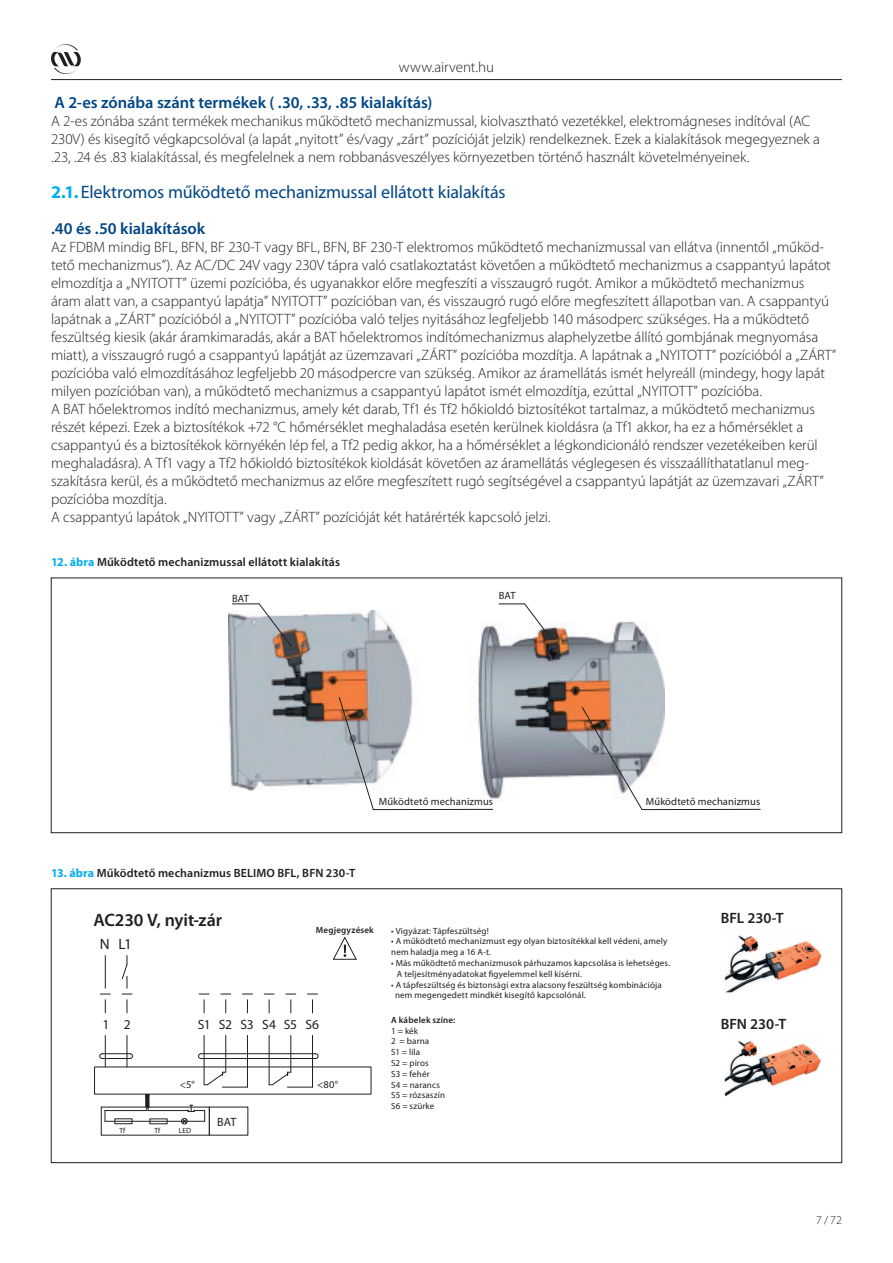
<style>
.page{position:relative;width:893px;height:1263px;background:#fff}
.page>*{position:absolute;margin:0;border:0;box-sizing:border-box;transform-origin:0 0}
.t1{font:18px "Myriad Pro";letter-spacing:-.01em;color:#004684}
.t2{font:600 18px "Myriad Pro";letter-spacing:-.01em;color:#231f20}
.t3{font:600 16.5px "Myriad Pro";letter-spacing:-.005em;color:#004684}
.t4{font:300 15px/18px "Myriad Pro";letter-spacing:-.005em;color:#231f20}
.t5{font:600 15px "Myriad Pro";letter-spacing:-.005em;color:#231f20}
.t6{font:15px "Myriad Pro";color:#231f20}
.t7{font:13.5px "Myriad Pro";letter-spacing:-.01em;color:#231f20}
.t8{font:600 12px "Myriad Pro";letter-spacing:.01em;color:#231f20}
.t9{font:300 12px "Myriad Pro";color:#231f20}
.t10{font:12px "Myriad Pro";color:#231f20}
.t11{font:10.5px "Myriad Pro";letter-spacing:.01em;color:#231f20}
.t12{font:9px/10.8px "Myriad Pro";letter-spacing:.02em;color:#231f20}
.t13{font:600 9px "Myriad Pro";letter-spacing:.025em;color:#231f20}
.t14{font:7.5px "Myriad Pro";letter-spacing:.015em;color:#231f20}
.s1{font-weight:700;color:#00aeef}
</style>
<div class="page">
<hr style="left:51px;top:79px;width:791px;height:1px;background:#231f20">
<img style="left:228px;top:610px;width:437px;height:190px">
<svg style="left:339px;top:697px;width:154px;height:113px"></svg>
<svg style="left:232px;top:603px;width:60px;height:44px"></svg>
<svg style="left:581px;top:706px;width:180px;height:104px"></svg>
<svg style="left:498px;top:603px;width:50px;height:32px"></svg>
<div style="left:51px;top:578px;width:791px;height:255px;border:1px solid #231f20"></div>
<img style="left:724px;top:935px;width:98px;height:58px">
<img style="left:724px;top:1040px;width:98px;height:56px">
<svg style="left:333px;top:937px;width:24px;height:23px"></svg>
<hr style="left:105px;top:955px;width:1px;height:33px;background:#231f20">
<hr style="left:127px;top:1035px;width:1px;height:32px;background:#231f20">
<hr style="left:105px;top:1035px;width:1px;height:32px;background:#231f20">
<svg style="left:99px;top:1053px;width:34px;height:6px"></svg>
<svg style="left:100px;top:994px;width:10px;height:19px"></svg>
<svg style="left:122px;top:994px;width:10px;height:19px"></svg>
<hr style="left:204px;top:1058px;width:108px;height:1px;background:#231f20">
<hr style="left:204px;top:1053px;width:108px;height:1px;background:#231f20">
<hr style="left:204px;top:1035px;width:1px;height:50px;background:#231f20">
<svg style="left:198px;top:1053px;width:6px;height:6px"></svg>
<hr style="left:225px;top:1035px;width:1px;height:37px;background:#231f20">
<hr style="left:247px;top:1035px;width:1px;height:52px;background:#231f20">
<svg style="left:204px;top:1072px;width:43px;height:16px"></svg>
<svg style="left:199px;top:994px;width:10px;height:19px"></svg>
<svg style="left:221px;top:994px;width:10px;height:19px"></svg>
<svg style="left:242px;top:994px;width:10px;height:19px"></svg>
<hr style="left:291px;top:1035px;width:1px;height:37px;background:#231f20">
<hr style="left:269px;top:1035px;width:1px;height:50px;background:#231f20">
<svg style="left:269px;top:1072px;width:43px;height:16px"></svg>
<hr style="left:312px;top:1035px;width:1px;height:52px;background:#231f20">
<svg style="left:313px;top:1053px;width:6px;height:6px"></svg>
<svg style="left:286px;top:994px;width:10px;height:19px"></svg>
<svg style="left:264px;top:994px;width:10px;height:19px"></svg>
<svg style="left:308px;top:994px;width:9px;height:19px"></svg>
<svg style="left:122px;top:955px;width:6px;height:33px"></svg>
<hr style="left:105px;top:1110px;width:42px;height:1px;background:#231f20">
<hr style="left:105px;top:1121px;width:100px;height:1px;background:#231f20">
<hr style="left:148px;top:1110px;width:40px;height:1px;background:#231f20">
<div style="left:115px;top:1118px;width:17px;height:6px;border:1px solid #231f20"></div>
<hr style="left:101px;top:1107px;width:90px;height:1px;background:#231f20">
<svg style="left:101px;top:1107px;width:5px;height:28px"></svg>
<hr style="left:101px;top:1135px;width:108px;height:1px;background:#231f20">
<svg style="left:137px;top:1093px;width:21px;height:17px"></svg>
<svg style="left:181px;top:1105px;width:29px;height:30px"></svg>
<svg style="left:51px;top:44px;width:30px;height:30px"></svg>
<p class="t4" style="left:399px;top:58px;width:97px">www .airvent .hu</p>
<p class="t3" style="left:54px;top:94px;width:380px">A 2-es zónába szánt termékek ( .30, .33, .85 kialakítás)</p>
<p class="t4" style="left:51px;top:112px;width:770px">A 2-es zónába szánt termékek mechanikus működtető mechanizmussal, kiolvasztható vezetékkel, elektromágneses indítóval (AC<br>230V) és kisegítő végkapcsolóval (a lapát „nyitott” és/vagy „zárt” pozícióját jelzik) rendelkeznek . Ezek a kialakítások megegyeznek a .23, .24 és .83 kialakítással, és megfelelnek a nem robbanásveszélyes környezetben történő használt követelményeinek .</p>
<p class="t1" style="left:51px;top:183px;width:456px"><span class="s1">2.1.</span> Elektromos működtető mechanizmussal ellátott kialakítás</p>
<p class="t3" style="left:51px;top:220px;width:156px">.40 és .50 kialakítások</p>
<p class="t4" style="left:51px;top:238px;width:787px">Az FDBM mindig BFL, BFN, BF 230-T vagy BFL, BFN, BF 230-T elektromos működtető mechanizmussal van ellátva (innentől „működ&shy;tető mechanizmus”) . Az AC/DC 24V vagy 230V tápra való csatlakoztatást követően a működtető mechanizmus a csappantyú lapátot elmozdítja a „NYITOTT” üzemi pozícióba, és ugyanakkor előre megfeszíti a visszaugró rugót . Amikor a működtető mechanizmus áram alatt van, a csappantyú lapátja” NYITOTT” pozícióban van, és visszaugró rugó előre megfeszített állapotban van . A csappantyú lapátnak a „ZÁRT” pozícióból a „NYITOTT” pozícióba való teljes nyitásához legfeljebb 140 másodperc szükséges . Ha a működtető feszültség kiesik (akár áramkimaradás, akár a BAT hőelektromos indítómechanizmus alaphelyzetbe állító gombjának megnyomása miatt), a visszaugró rugó a csappantyú lapátját az üzemzavari „ZÁRT” pozícióba mozdítja . A lapátnak a „NYITOTT” pozícióból a „ZÁRT” pozícióba való elmozdításához legfeljebb 20 másodpercre van szükség . Amikor az áramellátás ismét helyreáll (mindegy, hogy lapát milyen pozícióban van), a működtető mechanizmus a csappantyú lapátot ismét elmozdítja, ezúttal „NYITOTT” pozícióba .<br>A BAT hőelektromos indító mechanizmus, amely két darab, Tf1 és Tf2 hőkioldó biztosítékot tartalmaz, a működtető mechanizmus részét képezi . Ezek a biztosítékok +72 °C hőmérséklet meghaladása esetén kerülnek kioldásra (a Tf1 akkor, ha ez a hőmérséklet a csappantyú és a biztosítékok környékén lép fel, a Tf2 pedig akkor, ha a hőmérséklet a légkondicionáló rendszer vezetékeiben kerül meghaladásra) . A Tf1 vagy a Tf2 hőkioldó biztosítékok kioldását követően az áramellátás véglegesen és visszaállíthatatlanul meg&shy;szakításra kerül, és a működtető mechanizmus az előre megfeszített rugó segítségével a csappantyú lapátját az üzemzavari „ZÁRT” pozícióba mozdítja .<br>A csappantyú lapátok „NYITOTT” vagy „ZÁRT” pozícióját két határérték kapcsoló jelzi .</p>
<p class="t8" style="left:51px;top:556px;width:291px"><span class="s1">12. ábra</span> Működtető mechanizmussal ellátott kialakítás</p>
<p class="t11" style="left:232px;top:593px;width:18px">BAT</p>
<p class="t11" style="left:499px;top:591px;width:18px">BAT</p>
<p class="t11" style="left:379px;top:796px;width:116px">Működtető mechanizmus</p>
<p class="t8" style="left:51px;top:867px;width:306px"><span class="s1">13. ábra</span> Működtető mechanizmus BELIMO BFL, BFN 230-T</p>
<p class="t11" style="left:646px;top:796px;width:116px">Működtető mechanizmus</p>
<p class="t2" style="left:94px;top:911px;width:130px">AC230 V, nyit-zár</p>
<p class="t6" style="left:100px;top:936px;width:34px">N L1</p>
<p class="t13" style="left:316px;top:925px;width:60px">Megjegyzések</p>
<p class="t12" style="left:391px;top:925px;width:99px">• Vigyázat: Tápfeszültség!</p>
<p class="t12" style="left:391px;top:936px;width:278px">• A működtető mechanizmust egy olyan biztosítékkal kell védeni, amely nem haladja meg a 16 A-t.</p>
<p class="t12" style="left:397px;top:958px;width:275px;text-indent:-6px">• Más működtető mechanizmusok párhuzamos kapcsolása is lehetséges.<br>A teljesítményadatokat figyelemmel kell kísérni.</p>
<p class="t12" style="left:395px;top:979px;width:268px;text-indent:-4px">• A tápfeszültség és biztonsági extra alacsony feszültség kombinációja nem megengedett mindkét kisegítő kapcsolónál.</p>
<p class="t5" style="left:721px;top:910px;width:64px">BFL 230-T</p>
<p class="t13" style="left:391px;top:1015px;width:66px">A kábelek színe:</p>
<p class="t12" style="left:391px;top:1025px;width:55px">1 = kék<br>2 = barna<br>S1 = lila<br>S2 = piros<br>S3 = fehér<br>S4 = narancs<br>S5 = rózsaszín<br>S6 = szürke</p>
<p class="t7" style="left:103px;top:1017px;width:30px">1 2</p>
<p class="t7" style="left:198px;top:1017px;width:123px">S1 S2 S3 S4 S5 S6</p>
<p class="t5" style="left:721px;top:1016px;width:67px">BFN 230-T</p>
<p class="t11" style="left:180px;top:1079px;width:17px">&lt;5°</p>
<p class="t11" style="left:317px;top:1079px;width:22px">&lt;80°</p>
<p class="t10" style="left:217px;top:1116px;width:21px">BAT</p>
<p class="t14" style="left:119px;top:1126px;width:8px">Tf</p>
<p class="t14" style="left:154px;top:1127px;width:8px">Tf</p>
<p class="t14" style="left:179px;top:1126px;width:14px">LED</p>
<p class="t9" style="left:816px;top:1214px;width:27px">7 / 72</p>
</div>
